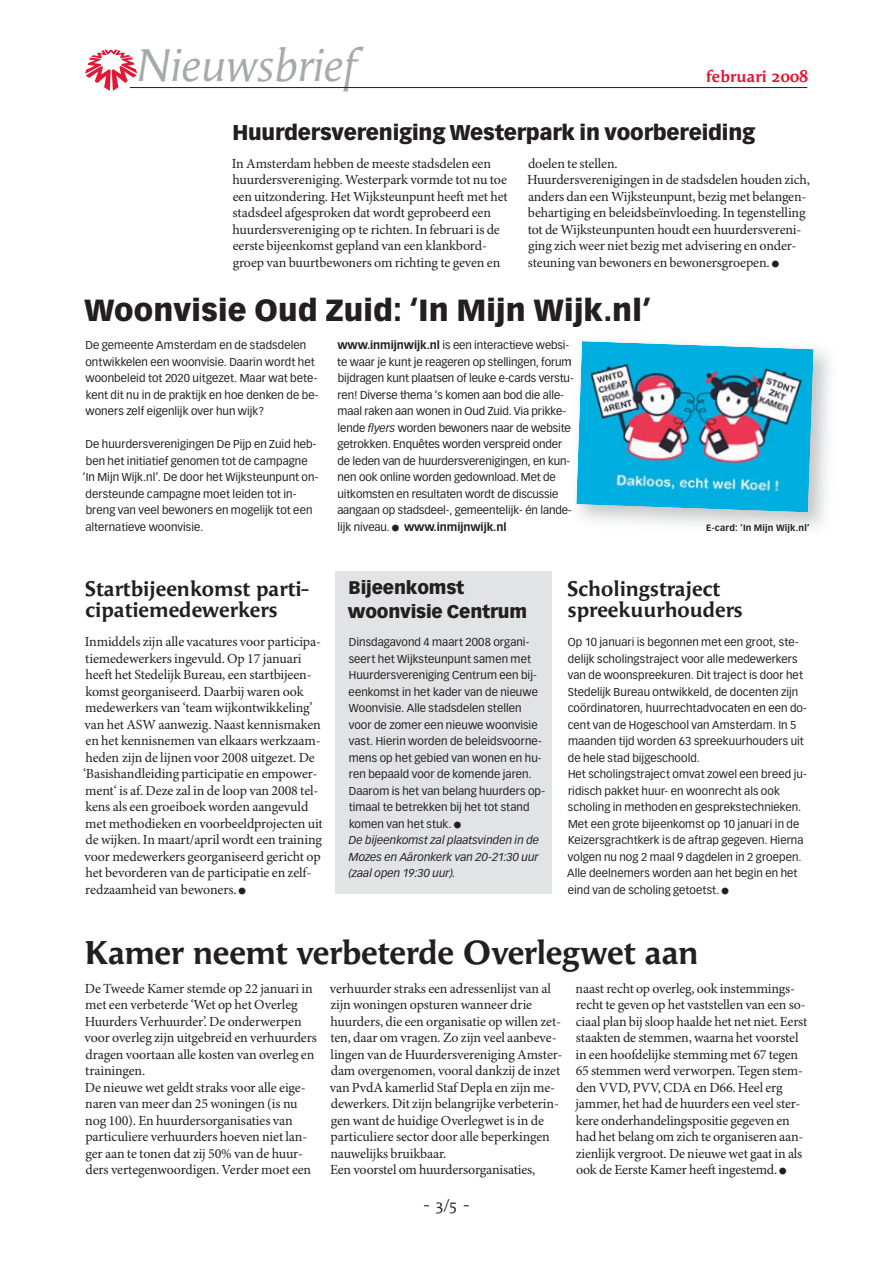
<style>
.page{position:relative;width:893px;height:1263px;background:#fff}
.page>*{position:absolute;margin:0;border:0;box-sizing:border-box;transform-origin:0 0}
.t1{font:italic 45.6px "Angie";color:#a7a9ac}
.t2{font:33px "Angie Bold OSF";letter-spacing:-.015em;color:#231f20}
.t3{font:900 30px "Vectora LT Std";letter-spacing:.005em;color:#231f20}
.t4{font:21px/21px "Angie Bold OSF";color:#231f20}
.t5{font:900 21px "Vectora LT Std";letter-spacing:-.01em;color:#231f20}
.t6{font:900 18px/24px "Vectora LT Std";letter-spacing:-.01em;color:#231f20}
.t7{font:16.2px "Angie Bold OSF";letter-spacing:.01em;color:#e31836}
.t8{font:15px "Angie";color:#231f20}
.t9{font:13.95px/16.5px "Minion Pro";letter-spacing:-.01em;color:#231f20}
.t10{font:11.25px/16.5px "Vectora LT Std";letter-spacing:.005em;color:#231f20}
.t11{font:700 9px "Vectora LT Std";letter-spacing:.02em;color:#231f20}
.s1{font-weight:700}
.s2{font-style:italic}
</style>
<div class="page">
<svg style="left:85px;top:50px;width:52px;height:41px"></svg>
<hr style="left:130px;top:87px;width:677px;height:1px;background:#231f20">
<div style="left:335px;top:571px;width:217px;height:323px;background:#e2e3e4"></div>
<svg style="left:570px;top:359px;width:3px;height:21px"></svg>
<img style="left:576px;top:341px;width:238px;height:171px">
<h1 class="t1" style="left:135px;top:48px;width:221px">Nieuwsbrief</h1>
<p class="t7" style="left:706px;top:70px;width:104px">februari 2008</p>
<h3 class="t5" style="left:232px;top:122px;width:524px">Huurdersvereniging Westerpark in voorbereiding</h3>
<p class="t9" style="left:232px;top:156px;width:277px">In Amsterdam hebben de meeste stadsdelen een huurdersvereniging. Westerpark vormde tot nu toe een uitzondering. Het Wijksteunpunt heeft met het stadsdeel afgesproken dat wordt geprobeerd een huurdersvereniging op te richten. In februari is de eerste bijeenkomst gepland van een klankbord&shy;groep van buurtbewoners om richting te geven en</p>
<p class="t9" style="left:527px;top:156px;width:284px">doelen te stellen.<br>Huurdersverenigingen in de stadsdelen houden zich, anders dan een Wijksteunpunt, bezig met belangen&shy;behartiging en beleidsbeïnvloeding. In tegenstelling tot de Wijksteunpunten houdt een huurdersvereni&shy;ging zich weer niet bezig met advisering en onder&shy;steuning van bewoners en bewonersgroepen. ■</p>
<h3 class="t3" style="left:84px;top:296px;width:569px">Woonvisie Oud Zuid: ‘In Mijn Wijk.nl’</h3>
<p class="t10" style="left:85px;top:337px;width:235px">De gemeente Amsterdam en de stadsdelen ontwikkelen een woonvisie. Daarin wordt het woonbeleid tot 2020 uitgezet. Maar wat bete&shy;kent dit nu in de praktijk en hoe denken de be&shy;woners zelf eigenlijk over hun wijk?</p>
<p class="t10" style="left:83px;top:436px;width:237px">De huurdersverenigingen De Pijp en Zuid heb&shy;ben het initiatief genomen tot de campagne ‘In Mijn Wijk.nl’. De door het Wijksteunpunt on&shy;dersteunde campagne moet leiden tot in&shy;breng van veel bewoners en mogelijk tot een alternatieve woonvisie.</p>
<p class="t10" style="left:337px;top:337px;width:238px"><span class="s1">www.inmijnwijk.nl</span> is een interactieve websi&shy;te waar je kunt je reageren op stellingen, forum bijdragen kunt plaatsen of leuke e-cards verstu&shy;ren! Diverse thema ‘s komen aan bod die alle&shy;maal raken aan wonen in Oud Zuid. Via prikke&shy;lende <span class="s2">flyers</span> worden bewoners naar de website getrokken. Enquêtes worden verspreid onder de leden van de huurdersverenigingen, en kun&shy;nen ook online worden gedownload. Met de uitkomsten en resultaten wordt de discussie aangaan op stadsdeel-, gemeentelijk- én lande&shy;lijk niveau. ■ <span class="s1">www.inmijnwijk.nl</span></p>
<p class="t11" style="left:706px;top:523px;width:105px">E-card: ‘In Mijn Wijk.nl’</p>
<h3 class="t4" style="left:85px;top:580px;width:225px">Startbijeenkomst parti&shy;cipatiemedewerkers</h3>
<p class="t9" style="left:83px;top:634px;width:241px">Inmiddels zijn alle vacatures voor participa&shy;tiemedewerkers ingevuld. Op 17 januari heeft het Stedelijk Bureau, een startbijeen&shy;komst georganiseerd. Daarbij waren ook medewerkers van ‘team wijkontwikkeling’ van het ASW aanwezig. Naast kennismaken en het kennisnemen van elkaars werkzaam&shy;heden zijn de lijnen voor 2008 uitgezet. De ‘Basishandleiding participatie en empower&shy;ment‘ is af. Deze zal in de loop van 2008 tel&shy;kens als een groeiboek worden aangevuld met methodieken en voorbeeldprojecten uit de wijken. In maart/april wordt een training voor medewerkers georganiseerd gericht op het bevorderen van de participatie en zelf&shy;redzaamheid van bewoners. ■</p>
<p class="t6" style="left:348px;top:577px;width:181px">Bijeenkomst woonvisie Centrum</p>
<p class="t10" style="left:349px;top:634px;width:198px">Dinsdagavond 4 maart 2008 organi&shy;seert het Wijksteunpunt samen met Huurdersvereniging Centrum een bij&shy;eenkomst in het kader van de nieuwe Woonvisie. Alle stadsdelen stellen voor de zomer een nieuwe woonvisie vast. Hierin worden de beleidsvoorne&shy;mens op het gebied van wonen en hu&shy;ren bepaald voor de komende jaren.<br>Daarom is het van belang huurders op&shy;timaal te betrekken bij het tot stand komen van het stuk. ■<br><span class="s2">De bijeenkomst zal plaatsvinden in de Mozes en Aäronkerk van 20-21:30 uur (zaal open 19:30 uur).</span></p>
<h3 class="t4" style="left:567px;top:580px;width:177px">Scholingstraject spreekuurhouders</h3>
<p class="t10" style="left:567px;top:634px;width:241px">Op 10 januari is begonnen met een groot, ste&shy;delijk scholingstraject voor alle medewerkers van de woonspreekuren. Dit traject is door het Stedelijk Bureau ontwikkeld, de docenten zijn coördinatoren, huurrechtadvocaten en een do&shy;cent van de Hogeschool van Amsterdam. In 5 maanden tijd worden 63 spreekuurhouders uit de hele stad bijgeschoold.<br>Het scholingstraject omvat zowel een breed ju&shy;ridisch pakket huur- en woonrecht als ook scholing in methoden en gesprekstechnieken.<br>Met een grote bijeenkomst op 10 januari in de Keizersgrachtkerk is de aftrap gegeven. Hierna volgen nu nog 2 maal 9 dagdelen in 2 groepen.<br>Alle deelnemers worden aan het begin en het eind van de scholing getoetst. ■</p>
<h2 class="t2" style="left:85px;top:940px;width:616px">Kamer neemt verbeterde Overlegwet aan</h2>
<p class="t9" style="left:85px;top:981px;width:234px">De Tweede Kamer stemde op 22 januari in met een verbeterde ‘Wet op het Overleg Huurders Verhuurder’. De onderwerpen voor overleg zijn uitgebreid en verhuurders dragen voortaan alle kosten van overleg en trainingen.<br>De nieuwe wet geldt straks voor alle eige&shy;naren van meer dan 25 woningen (is nu nog 100). En huurdersorganisaties van particuliere verhuurders hoeven niet lan&shy;ger aan te tonen dat zij 50% van de huur&shy;ders vertegenwoordigen. Verder moet een</p>
<p class="t9" style="left:330px;top:981px;width:234px">verhuurder straks een adressenlijst van al zijn woningen opsturen wanneer drie huurders, die een organisatie op willen zet&shy;ten, daar om vragen. Zo zijn veel aanbeve&shy;lingen van de Huurdersvereniging Amster&shy;dam overgenomen, vooral dankzij de inzet van PvdA kamerlid Staf Depla en zijn me&shy;dewerkers. Dit zijn belangrijke verbeterin&shy;gen want de huidige Overlegwet is in de particuliere sector door alle beperkingen nauwelijks bruikbaar.<br>Een voorstel om huurdersorganisaties,</p>
<p class="t9" style="left:576px;top:981px;width:233px">naast recht op overleg, ook instemmings&shy;recht te geven op het vaststellen van een so&shy;ciaal plan bij sloop haalde het net niet. Eerst staakten de stemmen, waarna het voorstel in een hoofdelijke stemming met 67 tegen 65 stemmen werd verworpen. Tegen stem&shy;den VVD, PVV, CDA en D66. Heel erg jammer, het had de huurders een veel ster&shy;kere onderhandelingspositie gegeven en had het belang om zich te organiseren aan&shy;zienlijk vergroot. De nieuwe wet gaat in als ook de Eerste Kamer heeft ingestemd. ■</p>
<p class="t8" style="left:424px;top:1199px;width:46px">- 3/5 -</p>
</div>
